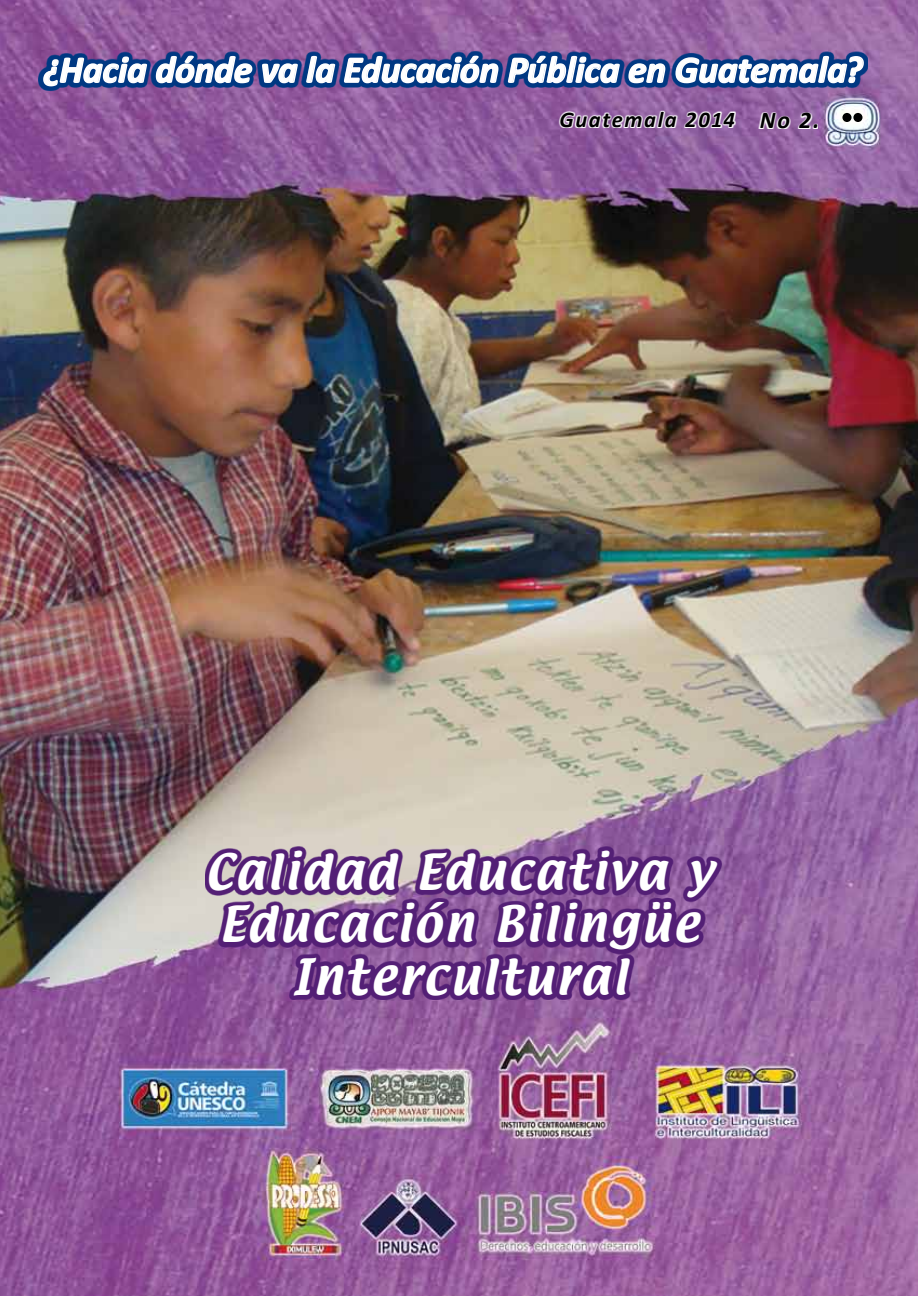
<style>
.page{position:relative;width:918px;height:1296px;background:#fff}
.page>*{position:absolute;margin:0;border:0;box-sizing:border-box;transform-origin:0 0}
.t1{font:43.5px/52.2px "Textile";letter-spacing:.065em;color:#fff;text-align:center}
.t2{font:italic 700 37.5px "Calibri";letter-spacing:-.005em;color:#fff}
.t3{font:italic 700 22.5px "Calibri";letter-spacing:.07em;color:#000}
.s1{font-size:24px}
</style>
<div class="page">
<img style="left:0;top:0;width:918px;height:1296px">
<svg style="left:205px;top:846px;width:517px;height:153px;background:#704088"></svg>
<svg style="left:39px;top:51px;width:829px;height:40px;background:#5e4f94"></svg>
<svg style="left:42px;top:44px;width:106px;height:53px;background:#61619d"></svg>
<svg style="left:155px;top:42px;width:98px;height:42px;background:#636aa3"></svg>
<svg style="left:261px;top:62px;width:38px;height:22px"></svg>
<svg style="left:305px;top:55px;width:31px;height:42px"></svg>
<svg style="left:343px;top:42px;width:156px;height:56px;background:#6563a0"></svg>
<svg style="left:507px;top:42px;width:114px;height:56px;background:#6464a0"></svg>
<svg style="left:628px;top:50px;width:38px;height:34px"></svg>
<svg style="left:675px;top:50px;width:190px;height:48px;background:#6269a2"></svg>
<svg style="left:557px;top:109px;width:179px;height:19px"></svg>
<svg style="left:758px;top:111px;width:60px;height:18px"></svg>
<div style="left:853px;top:113px;width:10px;height:9px;background:#000;border-radius:50%"></div>
<div style="left:842px;top:113px;width:10px;height:9px;background:#000;border-radius:50%"></div>
<p class="t2" style="left:44px;top:46px;width:821px">¿Hacia dónde va la Educación Pública en Guatemala?</p>
<p class="t3" style="left:559px;top:106px;width:262px">Guatemala 2014 <span class="s1">No 2.</span></p>
<p class="t1" style="left:205px;top:848px;width:509px">Calidad Educativa y<br>Educación Bilingüe<br>Intercultural</p>
</div>
